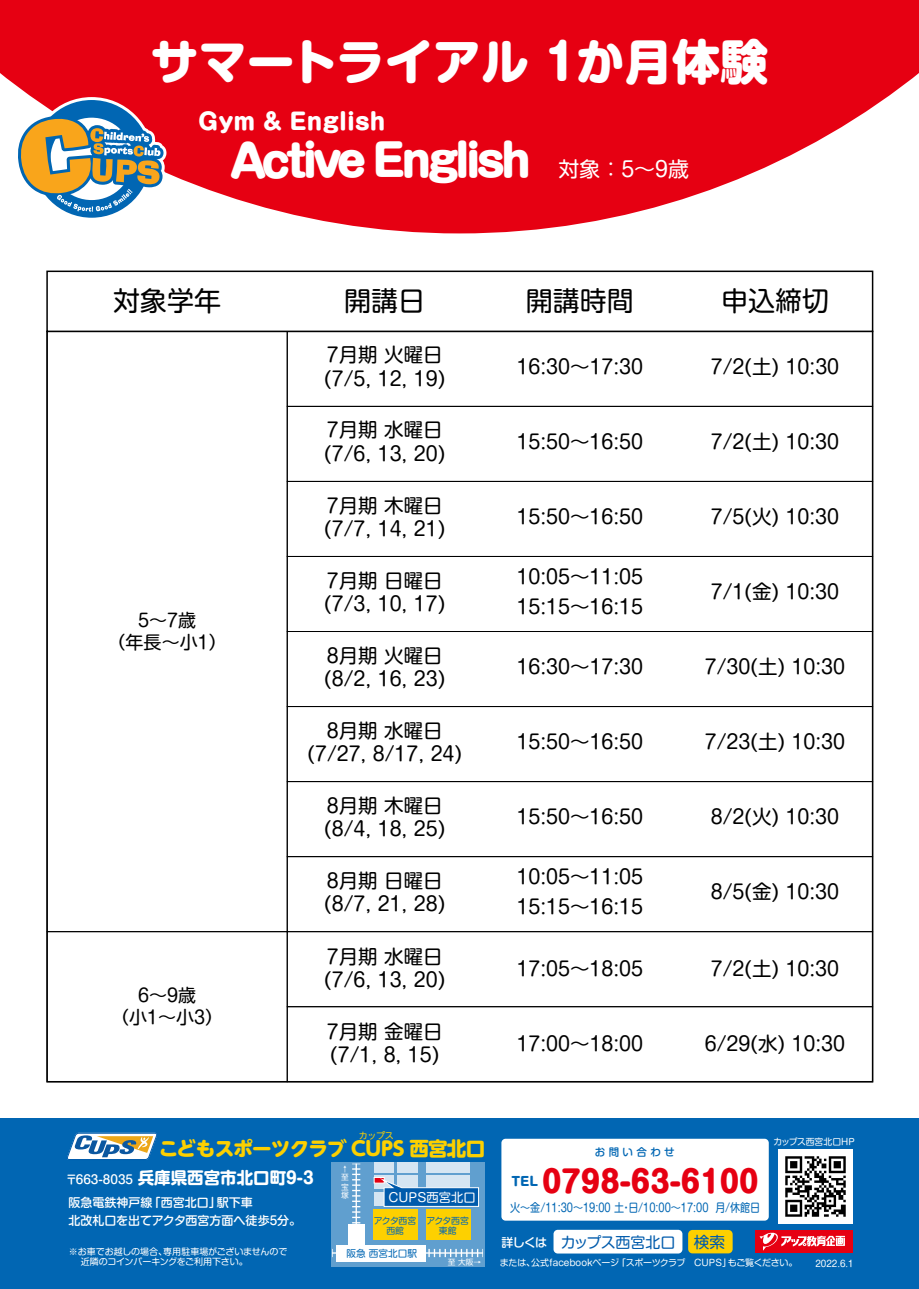
<style>
.page{position:relative;width:919px;height:1289px;background:#fff}
.page>*{position:absolute;margin:0;border:0;box-sizing:border-box;transform-origin:0 0}
.t1{font:800 48px "Shin M Go Pro";color:#fff}
.t2{font:800 43.5px "Shin M Go Pro";letter-spacing:-.105em;color:#fff}
.t3{font:800 30px "Shin M Go Pro";color:#e60012}
.t4{font:27px "Shin M Go Pro";color:#000}
.t5{font:800 22.5px "Shin M Go Pro";color:#fff}
.t6{font:19.5px/23.4px "Shin M Go Pro";color:#000}
.t7{font:800 19.5px "UD Shin M Go Pro";letter-spacing:-.04em;color:#fdd000}
.t8{font:18px/21.6px "Shin M Go Pro";color:#000;text-align:center}
.t9{font:700 16.5px "Shin M Go Pro";color:#fff}
.t10{font:15px "Shin M Go Pro";letter-spacing:-.025em;color:#005bac}
.t11{font:12.3px "Shin M Go Pro";color:#fff}
.t12{font:800 12.3px "Shin M Go Pro";color:#0166b3}
.t13{font:500 12px/18px "Shin M Go Pro";color:#fff}
.t14{font:11.7px "Shin M Go Pro";color:#0166b3;scale:.86 1}
.t15{font:500 10.5px "Shin M Go Pro";letter-spacing:.32em;color:#0166b3}
.t16{font:9.6px "Shin M Go Pro";color:#0166b3}
.t17{font:9px/10.8px "Shin M Go Pro";letter-spacing:-.01em;color:#fff}
.t18{font:9px "UD Shin M Go Pro";color:#fdd000}
.t19{font:8.85px/9.9px "Shin M Go Pro";letter-spacing:-.04em;color:#0166b3;text-align:center}
.t20{font:8.85px "Shin M Go Pro";color:#fff}
.t21{font:7.65px "Shin M Go Pro";color:#fff}
.s1{font-weight:400;font-size:21px}
.s2{font-weight:500;font-size:12px}
.s3{font-weight:500;font-size:12px;color:#fff}
.s4{font-size:15.6px}
</style>
<div class="page">
<div style="left:0;top:1118px;width:918px;height:170px;background:#0166b3"></div>
<div style="left:501px;top:1138px;width:267px;height:82px;background:#fff;border-radius:4px"></div>
<div style="left:553px;top:1229px;width:129px;height:24px;background:#fff;border-radius:4px"></div>
<div style="left:688px;top:1229px;width:44px;height:24px;background:#fdd000;border-radius:4px"></div>
<svg style="left:331px;top:1162px;width:153px;height:104px;background:#6aa4cc"></svg>
<svg style="left:352px;top:1163px;width:8px;height:61px"></svg>
<div style="left:348px;top:1224px;width:17px;height:34px;background:#fff"></div>
<svg style="left:332px;top:1248px;width:151px;height:8px"></svg>
<div style="left:336px;top:1244px;width:90px;height:17px;background:#fff"></div>
<div style="left:374px;top:1192px;width:43px;height:13px;background:#d5e5f2"></div>
<div style="left:426px;top:1175px;width:43px;height:14px;background:#d5e5f2"></div>
<div style="left:426px;top:1162px;width:43px;height:11px;background:#d5e5f2"></div>
<svg style="left:374px;top:1175px;width:19px;height:14px"></svg>
<div style="left:397px;top:1175px;width:20px;height:14px;background:#d5e5f2"></div>
<div style="left:374px;top:1162px;width:19px;height:10px;background:#d5e5f2"></div>
<div style="left:397px;top:1162px;width:20px;height:10px;background:#d5e5f2"></div>
<div style="left:373px;top:1209px;width:44px;height:30px;background:#fdd000"></div>
<svg style="left:374px;top:1177px;width:10px;height:6px"></svg>
<svg style="left:380px;top:1178px;width:99px;height:28px"></svg>
<div style="left:426px;top:1209px;width:44px;height:30px;background:#fdd000"></div>
<img style="left:778px;top:1149px;width:74px;height:74px">
<div style="left:755px;top:1229px;width:97px;height:23px;background:#e60012"></div>
<svg style="left:759px;top:1232px;width:86px;height:18px"></svg>
<svg style="left:67px;top:1132px;width:90px;height:27px;background:#9cb2ba"></svg>
<svg style="left:0;top:0;width:918px;height:233px;fill:#e60012"></svg>
<svg style="left:14px;top:97px;width:153px;height:124px"></svg>
<div style="left:46px;top:330px;width:827px;height:752px;background:#fff;border:2px solid #000"></div>
<div style="left:287px;top:406px;width:585px;height:76px;border:1px solid #000"></div>
<div style="left:287px;top:481px;width:585px;height:76px;border:1px solid #000"></div>
<div style="left:287px;top:556px;width:585px;height:76px;border:1px solid #000"></div>
<div style="left:287px;top:631px;width:585px;height:76px;border:1px solid #000"></div>
<div style="left:287px;top:706px;width:585px;height:76px;border:1px solid #000"></div>
<div style="left:287px;top:781px;width:585px;height:76px;border:1px solid #000"></div>
<div style="left:287px;top:856px;width:585px;height:76px;border:1px solid #000"></div>
<div style="left:46px;top:270px;width:827px;height:62px;background:#fff;border:2px solid #000"></div>
<div style="left:287px;top:931px;width:585px;height:76px;border:1px solid #000"></div>
<div style="left:287px;top:1006px;width:585px;height:76px;border:1px solid #000"></div>
<div style="left:47px;top:931px;width:240px;height:151px;border:1px solid #000"></div>
<h1 class="t1" style="left:151px;top:22px;width:619px">サマートライアル 1か月体験</h1>
<p class="t5" style="left:198px;top:103px;width:189px">Gym &amp; English</p>
<h2 class="t2" style="left:230px;top:125px;width:460px">Active English <span class="s1">対象：5～9歳</span></h2>
<h3 class="t4" style="left:113px;top:278px;width:110px">対象学年</h3>
<h3 class="t4" style="left:344px;top:278px;width:82px">開講日</h3>
<h3 class="t4" style="left:526px;top:278px;width:109px">開講時間</h3>
<h3 class="t4" style="left:721px;top:278px;width:109px">申込締切</h3>
<p class="t8" style="left:108px;top:607px;width:120px">5～7歳<br>（年長～小1）</p>
<p class="t8" style="left:111px;top:982px;width:113px">6～9歳<br>（小1～小3）</p>
<p class="t6" style="left:324px;top:341px;width:122px">7月期 火曜日(7/5, 12, 19)</p>
<p class="t6" style="left:324px;top:416px;width:122px">7月期 水曜日(7/6, 13, 20)</p>
<p class="t6" style="left:324px;top:491px;width:122px">7月期 木曜日(7/7, 14, 21)</p>
<p class="t6" style="left:516px;top:353px;width:128px">16:30～17:30</p>
<p class="t6" style="left:710px;top:353px;width:130px">7/2(土) 10:30</p>
<p class="t6" style="left:516px;top:428px;width:128px">15:50～16:50</p>
<p class="t6" style="left:710px;top:428px;width:130px">7/2(土) 10:30</p>
<p class="t6" style="left:516px;top:503px;width:128px">15:50～16:50</p>
<p class="t6" style="left:710px;top:503px;width:130px">7/5(火) 10:30</p>
<p class="t6" style="left:516px;top:559px;width:128px;line-height:30px">10:05～11:05<br>15:15～16:15</p>
<p class="t6" style="left:324px;top:566px;width:122px">7月期 日曜日(7/3, 10, 17)</p>
<p class="t6" style="left:710px;top:578px;width:130px">7/1(金) 10:30</p>
<p class="t6" style="left:324px;top:641px;width:122px">8月期 火曜日(8/2, 16, 23)</p>
<p class="t6" style="left:307px;top:716px;width:156px;text-align:center">8月期 水曜日(7/27, 8/17, 24)</p>
<p class="t6" style="left:324px;top:791px;width:122px">8月期 木曜日(8/4, 18, 25)</p>
<p class="t6" style="left:516px;top:653px;width:128px">16:30～17:30</p>
<p class="t6" style="left:705px;top:653px;width:142px">7/30(土) 10:30</p>
<p class="t6" style="left:516px;top:728px;width:128px">15:50～16:50</p>
<p class="t6" style="left:705px;top:728px;width:142px">7/23(土) 10:30</p>
<p class="t6" style="left:516px;top:803px;width:128px">15:50～16:50</p>
<p class="t6" style="left:710px;top:803px;width:130px">8/2(火) 10:30</p>
<p class="t6" style="left:516px;top:859px;width:128px;line-height:30px">10:05～11:05<br>15:15～16:15</p>
<p class="t6" style="left:324px;top:866px;width:122px">8月期 日曜日(8/7, 21, 28)</p>
<p class="t6" style="left:710px;top:878px;width:130px">8/5(金) 10:30</p>
<p class="t6" style="left:324px;top:942px;width:122px">7月期 水曜日(7/6, 13, 20)</p>
<p class="t6" style="left:327px;top:1017px;width:117px">7月期 金曜日(7/1, 8, 15)</p>
<p class="t6" style="left:516px;top:955px;width:128px">17:05～18:05</p>
<p class="t6" style="left:710px;top:955px;width:130px">7/2(土) 10:30</p>
<p class="t6" style="left:516px;top:1030px;width:128px">17:00～18:00</p>
<p class="t6" style="left:705px;top:1030px;width:142px">6/29(水) 10:30</p>
<p class="t18" style="left:359px;top:1127px;width:36px">カップス</p>
<p class="t7" style="left:159px;top:1132px;width:328px">こどもスポーツクラブ CUPS 西宮北口</p>
<p class="t9" style="left:65px;top:1164px;width:250px"><span class="s2">〒663-8035</span> 兵庫県西宮市北口町9-3</p>
<p class="t13" style="left:68px;top:1191px;width:234px">阪急電鉄神戸線「西宮北口」駅下車<br>北改札口を出てアクタ西宮方面へ徒歩5分。</p>
<p class="t21" style="left:341px;top:1163px;width:9px">↑</p>
<p class="t21" style="left:341px;top:1188px;width:9px">塚</p>
<p class="t21" style="left:341px;top:1170px;width:9px">至</p>
<p class="t21" style="left:341px;top:1181px;width:9px">宝</p>
<p class="t11" style="left:388px;top:1187px;width:89px">CUPS西宮北口</p>
<p class="t19" style="left:374px;top:1214px;width:44px">アクタ西宮西館</p>
<p class="t19" style="left:426px;top:1214px;width:44px">アクタ西宮東館</p>
<p class="t17" style="left:81px;top:1244px;width:208px;text-indent:-12px">※お車でお越しの場合、専用駐車場がございませんので近隣のコインパーキングをご利用下さい。</p>
<p class="t16" style="left:346px;top:1245px;width:72px">阪急 西宮北口駅</p>
<p class="t21" style="left:448px;top:1255px;width:35px">至 大阪→</p>
<p class="t15" style="left:595px;top:1143px;width:81px">お問い合わせ</p>
<p class="t12" style="left:511px;top:1171px;width:28px">TEL</p>
<h3 class="t3" style="left:542px;top:1156px;width:218px">0798-63-6100</h3>
<p class="t14" style="left:510px;top:1198px;width:292px">火～金/11:30～19:00 土・日/10:00～17:00 月/休館日</p>
<p class="t20" style="left:773px;top:1134px;width:83px">カップス西宮北口HP</p>
<p class="t10" style="left:501px;top:1229px;width:225px"><span class="s3">詳しくは</span> カップス西宮北口 <span class="s4">検索</span></p>
<p class="t17" style="left:500px;top:1256px;width:299px">または、公式facebookページ「スポーツクラブ CUPS」もご覧ください。</p>
<p class="t17" style="left:815px;top:1257px;width:40px">2022.6.1</p>
</div>
